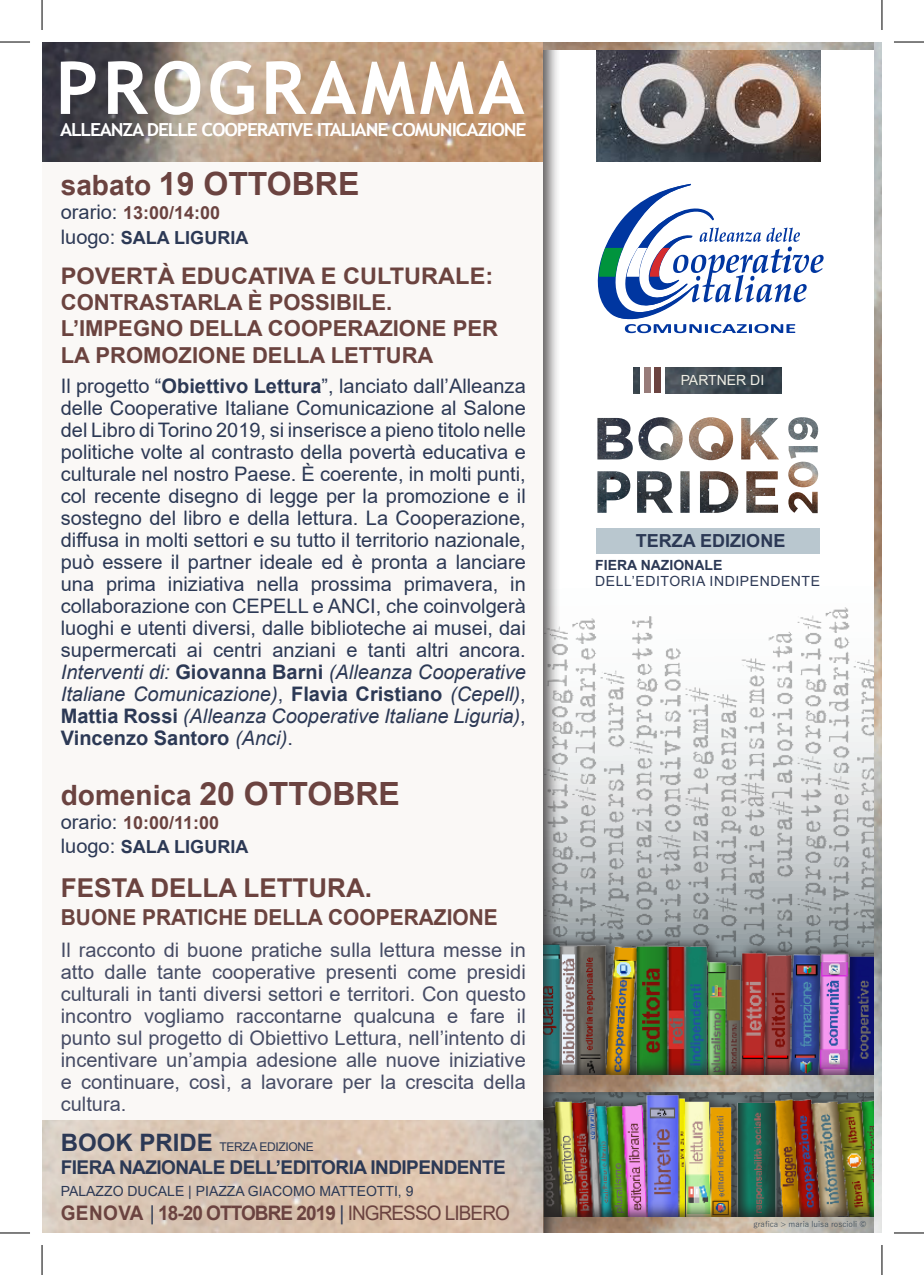
<style>
.page{position:relative;width:924px;height:1275px;background:#fff}
.page>*{position:absolute;margin:0;border:0;box-sizing:border-box;transform-origin:0 0}
.t1{font:700 73px "Trebuchet MS";letter-spacing:.06em;color:#fff}
.t2{font:700 32px "Arial";color:#6b4340}
.t3{font:700 26px "Arial";color:#6b433f}
.t4{font:700 22.8px "Arial";color:#6b433f}
.t5{font:700 22px/26.4px "Arial";color:#6b433f}
.t6{font:700 22px "Arial";color:#6b433f;scale:.95 1}
.t7{font:20px/22px "Arial";color:#2c3955;text-align:justify}
.t8{font:20px/22px "Arial";color:#464c65;text-align:justify}
.t9{font:700 20px "Arial";letter-spacing:-.05em;color:#6b4340;scale:.95 1}
.t10{font:700 19px "Arial";letter-spacing:-.03em;color:#2c3955}
.t11{font:700 18px "Arial";color:#2c3955}
.t12{font:700 18px "Trebuchet MS";letter-spacing:-.06em;color:#fff;scale:1.07 1}
.t13{font:700 18px "Arial";color:#6b4340}
.t14{font:14px "Arial";color:#2c3955}
.t15{font:14px "Arial";letter-spacing:.04em;color:#2c3955}
.t16{font:700 14px "Arial";color:#2c3955}
.t17{font:14px "Arial";color:#efeee5}
.t18{font:12px "Arial";letter-spacing:-.03em;color:#2c3955}
.t19{font:8px "Yu Gothic";color:#314353}
.s1{font-size:28px}
.s2{font-weight:400;font-size:20px;color:#2c3955}
.s3{font-weight:400;font-size:20px}
.s4{font-weight:700}
.s5{font-style:italic}
.s6{font-weight:700;font-size:24px}
.s7{font-weight:400;color:#2c3955}
.s8{font-weight:400}
</style>
<div class="page">
<img style="left:560px;top:616px;width:120px;height:319px">
<img style="left:682px;top:533px;width:192px;height:402px">
<img style="left:560px;top:939px;width:314px;height:261px">
<div style="left:534px;top:1058px;width:347px;height:40px;background:#231f20;opacity:.75"></div>
<img style="left:560px;top:1075px;width:314px;height:16px">
<div style="left:534px;top:1200px;width:347px;height:33px;background:#231f20;opacity:.75"></div>
<img style="left:560px;top:1217px;width:314px;height:16px">
<div style="left:42px;top:42px;width:518px;height:1191px;background:#231f20;opacity:.75"></div>
<div style="left:42px;top:42px;width:500px;height:1191px;background:#faf8f6"></div>
<svg style="left:597px;top:184px;width:226px;height:149px"></svg>
<img style="left:597px;top:417px;width:220px;height:96px">
<img style="left:665px;top:367px;width:116px;height:26px">
<img style="left:633px;top:367px;width:5px;height:26px">
<div style="left:643px;top:367px;width:6px;height:26px;background:#977b79"></div>
<div style="left:654px;top:367px;width:6px;height:26px;background:#6b4340"></div>
<div style="left:596px;top:528px;width:223px;height:26px;background:#b9c7cf"></div>
<img style="left:596px;top:49px;width:224px;height:112px">
<img style="left:42px;top:42px;width:500px;height:119px">
<img style="left:543px;top:42px;width:331px;height:7px">
<img style="left:874px;top:42px;width:7px;height:1191px">
<hr style="left:0;top:42px;width:30px;height:1px;background:#000">
<hr style="left:893px;top:42px;width:30px;height:1px;background:#000">
<hr style="left:0;top:1232px;width:30px;height:1px;background:#000">
<hr style="left:893px;top:1232px;width:30px;height:1px;background:#000">
<hr style="left:42px;top:0;width:1px;height:30px;background:#000">
<hr style="left:42px;top:1245px;width:1px;height:30px;background:#000">
<hr style="left:881px;top:0;width:1px;height:30px;background:#000">
<hr style="left:881px;top:1245px;width:1px;height:30px;background:#000">
<p class="t1" style="left:55px;top:42px;width:470px">PROGRAMMA</p>
<p class="t12" style="left:60px;top:118px;width:437px">ALLEANZA DELLE COOPERATIVE ITALIANE COMUNICAZIONE</p>
<p class="t2" style="left:61px;top:162px;width:300px"><span class="s1">sabato</span> 19 OTTOBRE</p>
<p class="t13" style="left:61px;top:200px;width:161px"><span class="s2">orario:</span> 13:00/14:00</p>
<p class="t11" style="left:61px;top:224px;width:189px"><span class="s3">luogo:</span> SALA LIGURIA</p>
<p class="t4" style="left:61px;top:259px;width:433px">POVERTÀ EDUCATIVA E CULTURALE:</p>
<p class="t5" style="left:61px;top:289px;width:438px">CONTRASTARLA È POSSIBILE.<br>L’IMPEGNO DELLA COOPERAZIONE PER<br>LA PROMOZIONE DELLA LETTURA</p>
<p class="t7" style="left:61px;top:374px;width:466px">Il progetto “<span class="s4">Obiettivo Lettura</span>”, lanciato dall’Alleanza delle Cooperative Italiane Comunicazione al Salone del Libro di Torino 2019, si inserisce a pieno titolo nelle politiche volte al contrasto della povertà educativa e culturale nel nostro Paese. È coerente, in molti punti, col recente disegno di legge per la promozione e il sostegno del libro e della lettura. La Cooperazione, diffusa in molti settori e su tutto il territorio nazionale, può essere il partner ideale ed è pronta a lanciare una prima iniziativa nella prossima primavera, in collaborazione con CEPELL e ANCI, che coinvolgerà luoghi e utenti diversi, dalle biblioteche ai musei, dai supermercati ai centri anziani e tanti altri ancora.<br><span class="s5">Interventi di:</span> <span class="s4">Giovanna Barni</span> <span class="s5">(Alleanza Cooperative Italiane Comunicazione)</span>, <span class="s4">Flavia Cristiano</span> <span class="s5">(Cepell)</span>, <span class="s4">Mattia Rossi</span> <span class="s5">(Alleanza Cooperative Italiane Liguria)</span>, <span class="s4">Vincenzo Santoro</span> <span class="s5">(Anci)</span>.</p>
<p class="t2" style="left:61px;top:771px;width:340px"><span class="s1">domenica</span> 20 OTTOBRE</p>
<p class="t13" style="left:61px;top:810px;width:160px"><span class="s2">orario:</span> 10:00/11:00</p>
<p class="t11" style="left:61px;top:834px;width:189px"><span class="s3">luogo:</span> SALA LIGURIA</p>
<p class="t3" style="left:61px;top:869px;width:313px">FESTA DELLA LETTURA.</p>
<p class="t6" style="left:61px;top:901px;width:461px">BUONE PRATICHE DELLA COOPERAZIONE</p>
<p class="t8" style="left:61px;top:938px;width:466px">Il racconto di buone pratiche sulla lettura messe in atto dalle tante cooperative presenti come presidi culturali in tanti diversi settori e territori. Con questo incontro vogliamo raccontarne qualcuna e fare il punto sul progetto di Obiettivo Lettura, nell’intento di incentivare un’ampia adesione alle nuove iniziative e continuare, così, a lavorare per la crescita della cultura.</p>
<p class="t18" style="left:61px;top:1138px;width:254px"><span class="s6">BOOK PRIDE</span> TERZA EDIZIONE</p>
<p class="t10" style="left:61px;top:1153px;width:446px">FIERA NAZIONALE DELL’EDITORIA INDIPENDENTE</p>
<p class="t14" style="left:61px;top:1181px;width:354px">PALAZZO DUCALE | PIAZZA GIACOMO MATTEOTTI, 9</p>
<p class="t9" style="left:61px;top:1198px;width:474px">GENOVA <span class="s7">|</span> 18-20 OTTOBRE 2019 <span class="s7">|</span> <span class="s8">INGRESSO LIBERO</span></p>
<p class="t17" style="left:680px;top:370px;width:85px">PARTNER DI</p>
<p class="t11" style="left:635px;top:528px;width:151px">TERZA EDIZIONE</p>
<p class="t16" style="left:595px;top:555px;width:129px">FIERA NAZIONALE</p>
<p class="t15" style="left:595px;top:571px;width:226px">DELL’EDITORIA INDIPENDENTE</p>
<p class="t19" style="left:753px;top:1217px;width:114px">grafica &gt; maria luisa roscioli ©</p>
</div>
